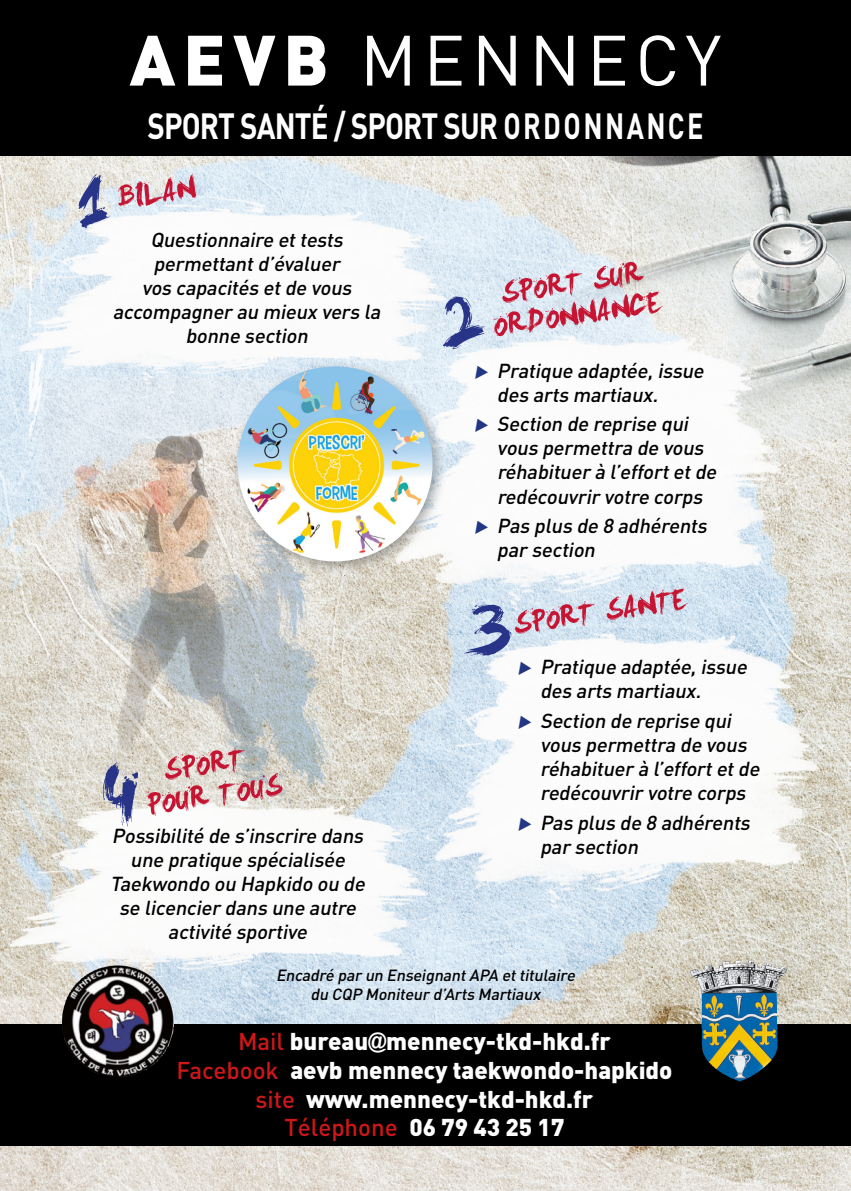
<style>
.page{position:relative;width:851px;height:1191px;background:#fff}
.page>*{position:absolute;margin:0;border:0;box-sizing:border-box;transform-origin:0 0}
.t1{font:70px "DIN";letter-spacing:.09em;color:#fff}
.t2{font:700 36px "DIN";letter-spacing:-.03em;color:#fff;scale:.82 1}
.t3{font:900 24px/28.8px "DIN";color:#fff;text-align:center}
.t4{font:italic 500 20px/24px "DIN";color:#000}
.t5{font:italic 500 16px/19.2px "DIN";color:#000;text-align:center}
.s1{font-weight:900}
.s2{color:#233683}
.s3{font-weight:500;color:#cd1719}
.s4{font-family:"Arial"}
</style>
<div class="page">
<img style="left:0;top:156px;width:850px;height:1035px">
<img style="left:177px;top:173px;width:16px;height:16px">
<img style="left:78px;top:174px;width:32px;height:54px">
<img style="left:442px;top:294px;width:37px;height:53px">
<img style="left:471px;top:604px;width:24px;height:30px">
<img style="left:103px;top:765px;width:17px;height:43px">
<img style="left:623px;top:262px;width:7px;height:23px">
<img style="left:667px;top:587px;width:16px;height:6px">
<img style="left:228px;top:747px;width:8px;height:25px">
<div style="left:0;top:1023px;width:850px;height:122px;background:#000"></div>
<img style="left:61px;top:965px;width:113px;height:112px">
<div style="left:0;top:0;width:850px;height:156px;background:#000"></div>
<img style="left:689px;top:960px;width:52px;height:108px">
<div style="left:231px;top:360px;width:216px;height:216px;background:#000;opacity:.3"></div>
<img style="left:237px;top:366px;width:195px;height:195px;border-radius:97px">
<svg style="left:488px;top:378px;width:16px;height:1px"></svg>
<svg style="left:488px;top:431px;width:16px;height:1px"></svg>
<svg style="left:488px;top:533px;width:16px;height:1px"></svg>
<svg style="left:531px;top:674px;width:16px;height:1px"></svg>
<svg style="left:531px;top:728px;width:16px;height:1px"></svg>
<svg style="left:531px;top:829px;width:16px;height:1px"></svg>
<h1 class="t1" style="left:130px;top:17px;width:593px"><span class="s1">AEVB</span> MENNECY</h1>
<h2 class="t2" style="left:147px;top:103px;width:679px">SPORT SANTÉ / SPORT SUR ORDONNANCE</h2>
<p class="t4" style="left:113px;top:227px;width:273px;text-align:center">Questionnaire ettests permettantd’évaluer<br>vos capacités etde vous accompagner au mieux vers la bonne section</p>
<p class="t4" style="left:110px;top:823px;width:260px;text-align:center">Possibilité de s’inscrire dans une pratique spécialisée<br>Taekwondo ou Hapkido ou de se licencier dans une autre activité sportive</p>
<p class="t4" style="left:497px;top:358px;width:212px;text-indent:-23px"><span class="s2">◆</span> Pratique adaptée,issue des arts martiaux.</p>
<p class="t4" style="left:497px;top:411px;width:225px;text-indent:-23px"><span class="s2">◆</span> Section de reprise qui vous permettra de vous réhabituer à l’effortetde redécouvrir votre corps</p>
<p class="t4" style="left:497px;top:513px;width:215px;text-indent:-23px"><span class="s2">◆</span> Pas plus de 8 adhérents par section</p>
<p class="t4" style="left:540px;top:654px;width:212px;text-indent:-23px"><span class="s2">◆</span> Pratique adaptée,issue des arts martiaux.</p>
<p class="t4" style="left:540px;top:708px;width:225px;text-indent:-23px"><span class="s2">◆</span> Section de reprise qui vous permettra de vous réhabituer à l’effortetde redécouvrir votre corps</p>
<p class="t4" style="left:540px;top:810px;width:215px;text-indent:-23px"><span class="s2">◆</span> Pas plus de 8 adhérents par section</p>
<p class="t5" style="left:276px;top:965px;width:304px">Encadré par un EnseignantAPA ettitulaire du CQP Moniteur d’Arts Martiaux</p>
<p class="t3" style="left:176px;top:1025px;width:497px"><span class="s3">Mail</span> bureau<span class="s4">@</span>mennecy-tkd-hkd.fr<br><span class="s3">Facebook</span> aevb mennecy taekwondo-hapkido <span class="s3">site</span> www.mennecy-tkd-hkd.fr<br><span class="s3">Téléphone</span> 06 79 43 25 17</p>
</div>
